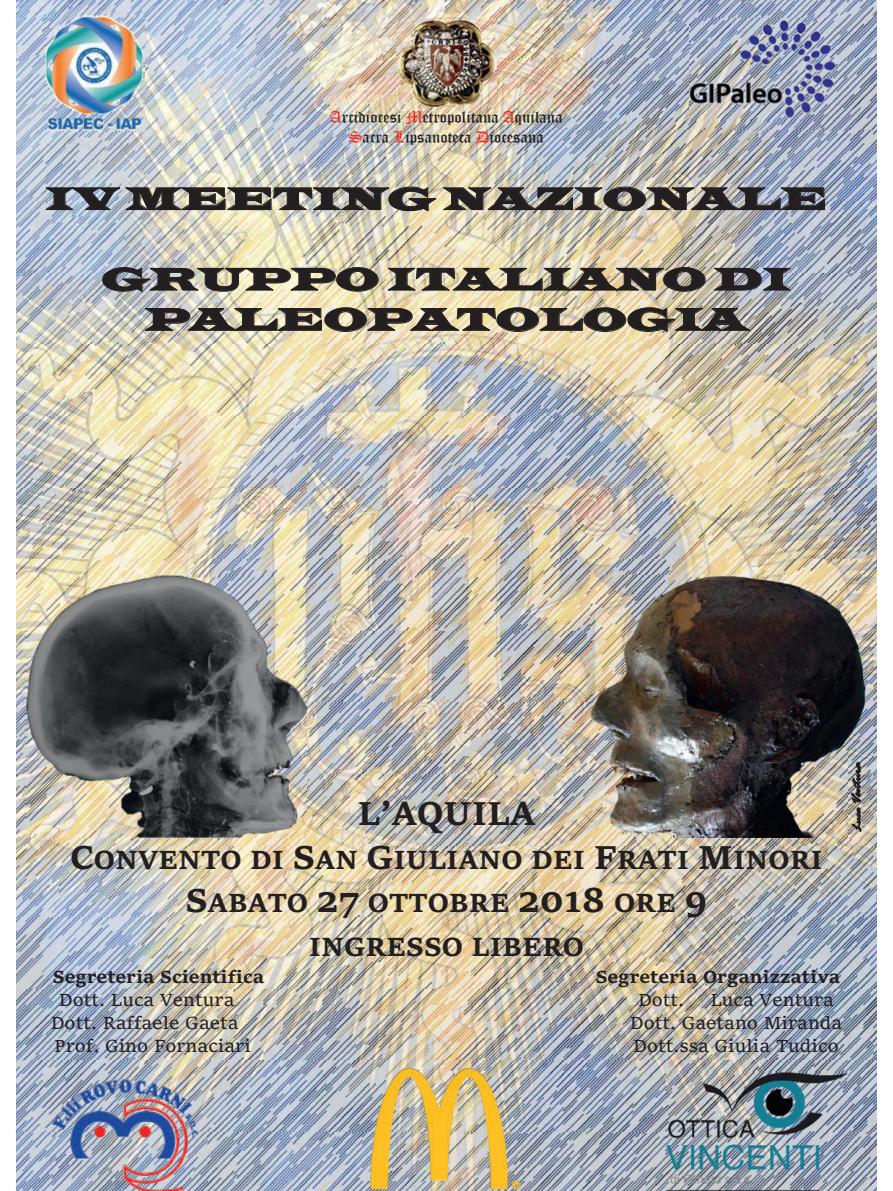
<style>
.page{position:relative;width:893px;height:1191px;background:#fff}
.page>*{position:absolute;margin:0;border:0;box-sizing:border-box;transform-origin:0 0}
.t1{font:700 34.8px "Sitka Small";color:#231f20}
.t2{font:32.7px/40.2px "Latin Wide";color:#231f20;text-align:center}
.t3{font:700 27.6px/43.3px "Sitka Small";color:#231f20;text-align:center}
.t4{font:18.45px "Sitka Small";color:#231f20}
.t5{font:700 18.45px "Sitka Small";color:#231f20}
.t6{font:16.35px/20px "Old English Text";color:#231f20;text-align:center}
.t7{font:italic 14.25px "Rage";color:#231f20}
.s1{color:#ee2d23}
.s2{font-size:34.8px}
.s3{font-size:12.3px}
</style>
<div class="page">
<img style="left:16px;top:0;width:861px;height:1191px">
<img style="left:44px;top:186px;width:781px;height:26px">
<img style="left:102px;top:267px;width:277px;height:25px">
<img style="left:386px;top:267px;width:320px;height:25px">
<img style="left:712px;top:268px;width:80px;height:23px">
<img style="left:143px;top:307px;width:609px;height:25px">
<img style="left:26px;top:576px;width:280px;height:261px">
<img style="left:666px;top:1072px;width:182px;height:119px">
<img style="left:590px;top:576px;width:276px;height:261px">
<img style="left:397px;top:19px;width:99px;height:87px">
<img style="left:690px;top:19px;width:147px;height:101px">
<img style="left:45px;top:15px;width:99px;height:117px">
<img style="left:51px;top:1067px;width:471px;height:124px">
<img style="left:848px;top:749px;width:16px;height:90px">
<svg style="left:851px;top:762px;width:10px;height:69px"></svg>
<p class="t6" style="left:330px;top:107px;width:234px"><span class="s1">A</span>rcidiocesi <span class="s1">M</span>etropolitana <span class="s1">A</span>quilana<br><span class="s1">S</span>acra <span class="s1">L</span>ipsanoteca <span class="s1">D</span>iocesana</p>
<h2 class="t2" style="left:45px;top:178px;width:783px">IV MEETING NAZIONALE</h2>
<h2 class="t2" style="left:102px;top:259px;width:691px">GRUPPO ITALIANO DI<br>PALEOPATOLOGIA</h2>
<h1 class="t1" style="left:358px;top:784px;width:179px">L’AQUILA</h1>
<h3 class="t3" style="left:70px;top:835px;width:754px"><span class="s2">C</span>ONVENTO DI <span class="s2">S</span>AN <span class="s2">G</span>IULIANO DEI <span class="s2">F</span>RATI <span class="s2">M</span>INORI<br><span class="s2">S</span>ABATO <span class="s2">27</span> OTTOBRE <span class="s2">2018</span> ORE <span class="s2">9<br></span>INGRESSO LIBERO</h3>
<p class="t5" style="left:53px;top:961px;width:213px">Segreteria Scientifica</p>
<p class="t5" style="left:596px;top:961px;width:246px">Segreteria Organizzativa</p>
<p class="t4" style="left:59px;top:984px;width:177px">Dott. Luca Ventura</p>
<p class="t4" style="left:638px;top:984px;width:48px">Dott.</p>
<p class="t4" style="left:710px;top:984px;width:125px">Luca Ventura</p>
<p class="t4" style="left:51px;top:1007px;width:189px">Dott. Raffaele Gaeta</p>
<p class="t4" style="left:630px;top:1007px;width:214px">Dott. Gaetano Miranda</p>
<p class="t4" style="left:54px;top:1030px;width:198px">Prof. Gino Fornaciari</p>
<p class="t4" style="left:633px;top:1030px;width:207px">Dott.ssa Giulia Tudico</p>
<p class="t7" style="left:849px;top:831px;width:70px;rotate:-90deg"><span class="s3">Luca</span> Ventura</p>
</div>
